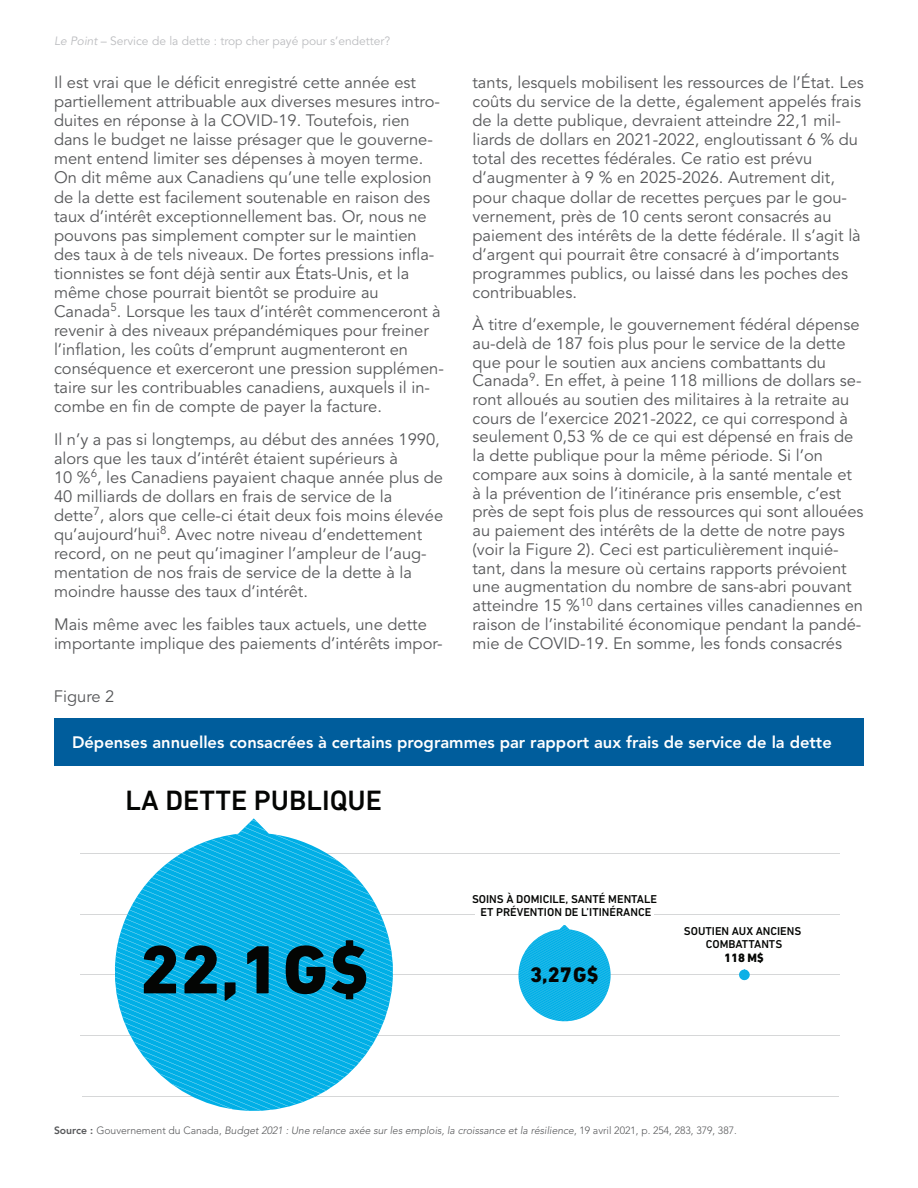
<style>
.page{position:relative;width:918px;height:1188px;background:#fff}
.page>*{position:absolute;margin:0;border:0;box-sizing:border-box;transform-origin:0 0}
.t1{font:800 69.3px "DIN Next CYR";color:#040503;scale:1.04 1}
.t2{font:500 28.5px "DIN Next CYR";color:#040503}
.t3{font:800 21.45px "DIN Next CYR";color:#040503}
.t4{font:16.5px/19px "Avenir LT Std";color:#57585a}
.t5{font:800 16.5px "Avenir LT Std";color:#fff}
.t6{font:800 12.3px "DIN Next CYR";color:#040503}
.t7{font:12px "Avenir LT Std";color:#bcbdc0}
.t8{font:500 11.55px/12.6px "DIN Next CYR";color:#040503;text-align:center}
.t9{font:italic 300 10.5px "Avenir LT Std";color:#57585a}
.s1{font-style:italic}
.s2{font-weight:800;font-style:normal}
.s3{font-style:normal}
</style>
<div class="page">
<hr style="left:80px;top:1035px;width:759px;height:1px;background:#d6d7d8">
<hr style="left:80px;top:975px;width:759px;height:1px;background:#d6d7d8">
<hr style="left:80px;top:914px;width:759px;height:1px;background:#d6d7d8">
<hr style="left:80px;top:853px;width:759px;height:1px;background:#d6d7d8">
<hr style="left:83px;top:1096px;width:756px;height:1px;background:#d6d7d8">
<svg style="left:115px;top:820px;width:278px;height:291px"></svg>
<svg style="left:516px;top:925px;width:95px;height:97px"></svg>
<div style="left:475px;top:898px;width:179px;height:26px;background:#fff"></div>
<svg style="left:739px;top:969px;width:11px;height:11px"></svg>
<div style="left:54px;top:718px;width:810px;height:48px;background:#005d9c"></div>
<p class="t7" style="left:54px;top:34px;width:338px"><span class="s1">Le Point</span> – Service de la dette : trop cher payé pour s’endetter?</p>
<p class="t4" style="left:54px;top:73px;width:391px">Il est vrai que le déficit enregistré cette année est partiellement attribuable aux diverses mesures intro&shy;duites en réponse à la COVID-19. Toutefois, rien dans le budget ne laisse présager que le gouverne&shy;ment entend limiter ses dépenses à moyen terme.<br>On dit même aux Canadiens qu’une telle explosion de la dette est facilement soutenable en raison des taux d’intérêt exceptionnellement bas. Or, nous ne pouvons pas simplement compter sur le maintien des taux à de tels niveaux. De fortes pressions infla&shy;tionnistes se font déjà sentir aux États-Unis, et la même chose pourrait bientôt se produire au Canada<sup>5</sup>. Lorsque les taux d’intérêt commenceront à revenir à des niveaux prépandémiques pour freiner l’inflation, les coûts d’emprunt augmenteront en conséquence et exerceront une pression supplémen&shy;taire sur les contribuables canadiens, auxquels il in&shy;combe en fin de compte de payer la facture.</p>
<p class="t4" style="left:54px;top:430px;width:391px">Il n’y a pas si longtemps, au début des années 1990, alors que les taux d’intérêt étaient supérieurs à<br>10 %<sup>6</sup>, les Canadiens payaient chaque année plus de 40 milliards de dollars en frais de service de la dette<sup>7</sup>, alors que celle-ci était deux fois moins élevée qu’aujourd’hui<sup>8</sup>. Avec notre niveau d’endettement record, on ne peut qu’imaginer l’ampleur de l’aug&shy;mentation de nos frais de service de la dette à la moindre hausse des taux d’intérêt.</p>
<p class="t4" style="left:54px;top:615px;width:390px">Mais même avec les faibles taux actuels, une dette importante implique des paiements d’intérêts impor-</p>
<p class="t4" style="left:54px;top:688px;width:62px">Figure 2</p>
<p class="t4" style="left:473px;top:73px;width:393px">tants, lesquels mobilisent les ressources de l’État. Les coûts du service de la dette, également appelés frais de la dette publique, devraient atteindre 22,1 mil&shy;liards de dollars en 2021-2022, engloutissant 6 % du total des recettes fédérales. Ce ratio est prévu d’augmenter à 9 % en 2025-2026. Autrement dit, pour chaque dollar de recettes perçues par le gou&shy;vernement, près de 10 cents seront consacrés au paiement des intérêts de la dette fédérale. Il s’agit là d’argent qui pourrait être consacré à d’importants programmes publics, ou laissé dans les poches des contribuables.</p>
<p class="t4" style="left:473px;top:316px;width:393px">À titre d’exemple, le gouvernement fédéral dépense au-delà de 187 fois plus pour le service de la dette que pour le soutien aux anciens combattants du Canada<sup>9</sup>. En effet, à peine 118 millions de dollars se&shy;ront alloués au soutien des militaires à la retraite au cours de l’exercice 2021-2022, ce qui correspond à seulement 0,53 % de ce qui est dépensé en frais de la dette publique pour la même période. Si l’on compare aux soins à domicile, à la santé mentale et à la prévention de l’itinérance pris ensemble, c’est près de sept fois plus de ressources qui sont allouées au paiement des intérêts de la dette de notre pays (voir la Figure 2). Ceci est particulièrement inquié&shy;tant, dans la mesure où certains rapports prévoient une augmentation du nombre de sans-abri pouvant atteindre 15 %<sup>10</sup> dans certaines villes canadiennes en raison de l’instabilité économique pendant la pandé&shy;mie de COVID-19. En somme, les fonds consacrés</p>
<p class="t5" style="left:72px;top:733px;width:761px">Dépenses annuelles consacrées à certains programmes par rapport aux frais de service de la dette</p>
<h2 class="t2" style="left:126px;top:783px;width:258px">LA DETTE PUBLIQUE</h2>
<h1 class="t1" style="left:140px;top:929px;width:222px">22,1G$</h1>
<p class="t8" style="left:472px;top:893px;width:186px">SOINS À DOMICILE, SANTÉ MENTALE<br>ET PRÉVENTION DE L’ITINÉRANCE</p>
<h3 class="t3" style="left:530px;top:962px;width:70px">3,27G$</h3>
<p class="t8" style="left:684px;top:925px;width:119px">SOUTIEN AUX ANCIENS<br>COMBATTANTS</p>
<p class="t6" style="left:724px;top:950px;width:41px">118 M$</p>
<p class="t9" style="left:54px;top:1124px;width:684px"><span class="s2">Source :</span> <span class="s3">Gouvernement du Canada,</span> Budget 2021 : Une relance axée sur les emplois, la croissance et la résilience<span class="s3">, 19 avril 2021, p. 254, 283, 379, 387.</span></p>
</div>
